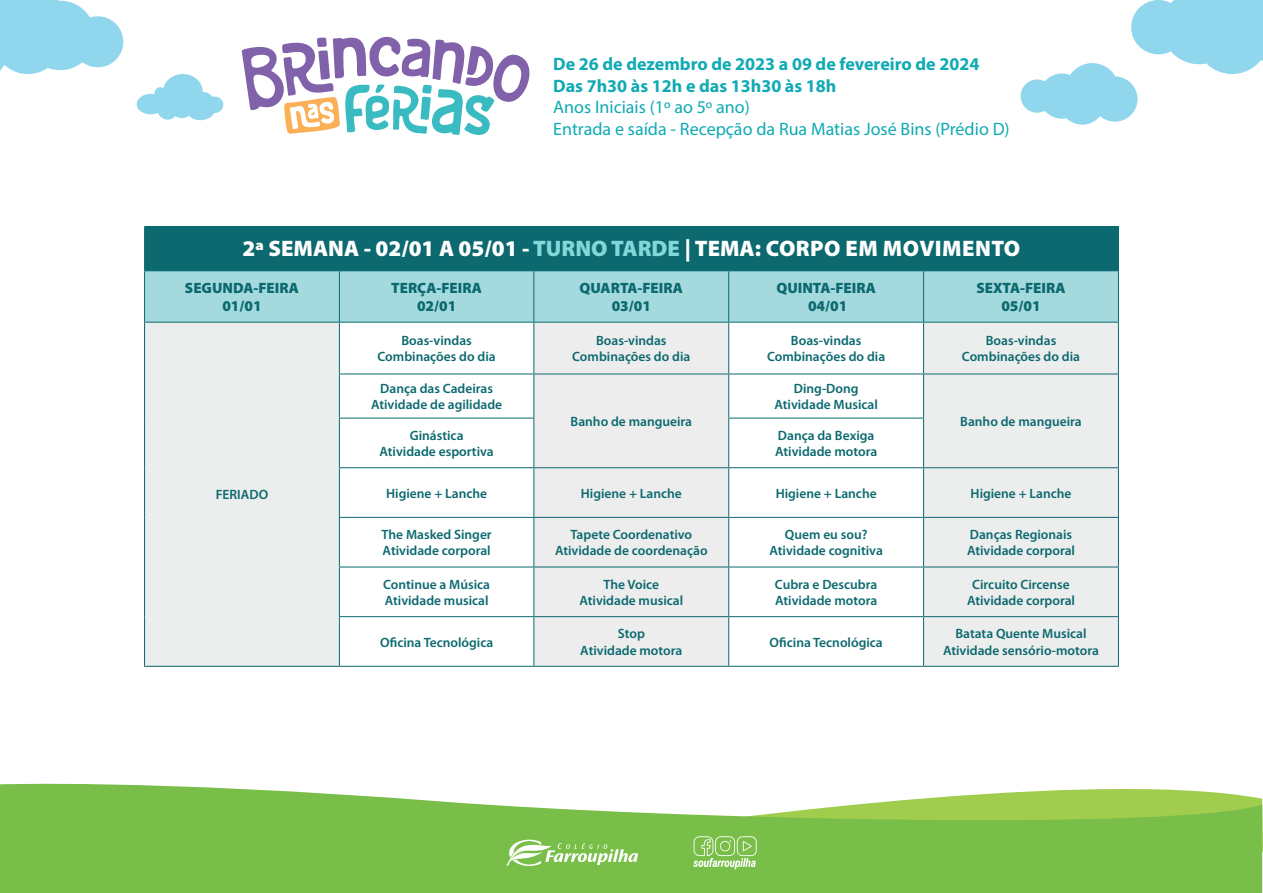
<style>
.page{position:relative;width:1263px;height:893px;background:#fff}
.page>*{position:absolute;margin:0;border:0;box-sizing:border-box;transform-origin:0 0}
.t1{font:900 22.5px "Myriad Pro";color:#fff}
.t2{font:18px/21.6px "Myriad Pro";color:#10aab4}
.t3{font:700 18px/21.6px "Myriad Pro";color:#10aab4}
.t4{font:900 15px/18px "Myriad Pro";color:#0b696f;text-align:center}
.t5{font:600 13.5px/16.2px "Myriad Pro";color:#0b696f;text-align:center}
.s1{color:#84d7d9}
</style>
<div class="page">
<svg style="left:0;top:0;width:124px;height:74px"></svg>
<svg style="left:1020px;top:0;width:243px;height:125px"></svg>
<svg style="left:137px;top:74px;width:86px;height:46px"></svg>
<svg style="left:0;top:783px;width:1262px;height:110px;background:#8dc861"></svg>
<svg style="left:506px;top:840px;width:132px;height:26px"></svg>
<svg style="left:693px;top:836px;width:64px;height:33px;background:#99ce75"></svg>
<svg style="left:242px;top:36px;width:288px;height:99px"></svg>
<div style="left:145px;top:227px;width:973px;height:44px;background:#0b696f"></div>
<div style="left:145px;top:271px;width:973px;height:51px;background:#a4dade"></div>
<div style="left:145px;top:322px;width:194px;height:344px;background:#eceded"></div>
<svg style="left:340px;top:373px;width:193px;height:45px"></svg>
<div style="left:534px;top:323px;width:194px;height:343px;background:#ededed"></div>
<svg style="left:729px;top:323px;width:194px;height:343px"></svg>
<div style="left:924px;top:323px;width:194px;height:343px;background:#eceded"></div>
<svg style="left:340px;top:468px;width:193px;height:198px"></svg>
<hr style="left:144px;top:226px;width:195px;height:1px;background:#0b696f">
<hr style="left:144px;top:227px;width:1px;height:43px;background:#0b696f">
<hr style="left:339px;top:226px;width:195px;height:1px;background:#0b696f">
<hr style="left:534px;top:226px;width:195px;height:1px;background:#0b696f">
<hr style="left:729px;top:226px;width:194px;height:1px;background:#0b696f">
<hr style="left:923px;top:226px;width:196px;height:1px;background:#0b696f">
<hr style="left:1118px;top:227px;width:1px;height:43px;background:#0b696f">
<hr style="left:144px;top:270px;width:195px;height:1px;background:#0b696f">
<hr style="left:144px;top:271px;width:1px;height:51px;background:#0b696f">
<hr style="left:339px;top:271px;width:1px;height:51px;background:#0b696f">
<hr style="left:533px;top:271px;width:1px;height:51px;background:#0b696f">
<hr style="left:728px;top:271px;width:1px;height:51px;background:#0b696f">
<hr style="left:923px;top:270px;width:196px;height:1px;background:#0b696f">
<hr style="left:923px;top:271px;width:1px;height:51px;background:#0b696f">
<hr style="left:1118px;top:271px;width:1px;height:51px;background:#0b696f">
<hr style="left:144px;top:322px;width:195px;height:1px;background:#0b696f">
<hr style="left:144px;top:323px;width:1px;height:51px;background:#0b696f">
<hr style="left:339px;top:322px;width:195px;height:1px;background:#0b696f">
<hr style="left:339px;top:323px;width:1px;height:51px;background:#0b696f">
<hr style="left:534px;top:322px;width:195px;height:1px;background:#0b696f">
<hr style="left:533px;top:323px;width:1px;height:51px;background:#0b696f">
<hr style="left:729px;top:322px;width:194px;height:1px;background:#0b696f">
<hr style="left:728px;top:323px;width:1px;height:51px;background:#0b696f">
<hr style="left:923px;top:322px;width:196px;height:1px;background:#0b696f">
<hr style="left:923px;top:323px;width:1px;height:51px;background:#0b696f">
<hr style="left:1118px;top:323px;width:1px;height:51px;background:#0b696f">
<hr style="left:144px;top:374px;width:1px;height:44px;background:#0b696f">
<hr style="left:144px;top:418px;width:1px;height:50px;background:#0b696f">
<hr style="left:144px;top:468px;width:1px;height:49px;background:#0b696f">
<hr style="left:144px;top:517px;width:1px;height:50px;background:#0b696f">
<hr style="left:144px;top:567px;width:1px;height:50px;background:#0b696f">
<hr style="left:144px;top:617px;width:1px;height:49px;background:#0b696f">
<hr style="left:339px;top:374px;width:195px;height:1px;background:#0b696f">
<hr style="left:339px;top:374px;width:1px;height:44px;background:#0b696f">
<hr style="left:534px;top:374px;width:195px;height:1px;background:#0b696f">
<hr style="left:533px;top:374px;width:1px;height:44px;background:#0b696f">
<hr style="left:729px;top:374px;width:194px;height:1px;background:#0b696f">
<hr style="left:728px;top:374px;width:1px;height:44px;background:#0b696f">
<hr style="left:923px;top:374px;width:196px;height:1px;background:#0b696f">
<hr style="left:923px;top:374px;width:1px;height:44px;background:#0b696f">
<hr style="left:1118px;top:374px;width:1px;height:44px;background:#0b696f">
<hr style="left:339px;top:418px;width:195px;height:1px;background:#0b696f">
<hr style="left:339px;top:419px;width:1px;height:48px;background:#0b696f">
<hr style="left:533px;top:419px;width:1px;height:48px;background:#0b696f">
<hr style="left:728px;top:418px;width:196px;height:1px;background:#0b696f">
<hr style="left:728px;top:419px;width:1px;height:48px;background:#0b696f">
<hr style="left:923px;top:419px;width:1px;height:48px;background:#0b696f">
<hr style="left:1118px;top:418px;width:1px;height:49px;background:#0b696f">
<hr style="left:339px;top:467px;width:195px;height:1px;background:#0b696f">
<hr style="left:339px;top:468px;width:1px;height:49px;background:#0b696f">
<hr style="left:534px;top:467px;width:195px;height:1px;background:#0b696f">
<hr style="left:533px;top:468px;width:1px;height:49px;background:#0b696f">
<hr style="left:729px;top:467px;width:194px;height:1px;background:#0b696f">
<hr style="left:728px;top:468px;width:1px;height:49px;background:#0b696f">
<hr style="left:923px;top:467px;width:196px;height:1px;background:#0b696f">
<hr style="left:923px;top:468px;width:1px;height:49px;background:#0b696f">
<hr style="left:1118px;top:468px;width:1px;height:49px;background:#0b696f">
<hr style="left:339px;top:517px;width:195px;height:1px;background:#0b696f">
<hr style="left:339px;top:518px;width:1px;height:49px;background:#0b696f">
<hr style="left:534px;top:517px;width:195px;height:1px;background:#0b696f">
<hr style="left:533px;top:518px;width:1px;height:49px;background:#0b696f">
<hr style="left:729px;top:517px;width:194px;height:1px;background:#0b696f">
<hr style="left:728px;top:518px;width:1px;height:49px;background:#0b696f">
<hr style="left:923px;top:517px;width:196px;height:1px;background:#0b696f">
<hr style="left:923px;top:518px;width:1px;height:49px;background:#0b696f">
<hr style="left:1118px;top:518px;width:1px;height:49px;background:#0b696f">
<hr style="left:339px;top:567px;width:195px;height:1px;background:#0b696f">
<hr style="left:339px;top:567px;width:1px;height:49px;background:#0b696f">
<hr style="left:534px;top:567px;width:195px;height:1px;background:#0b696f">
<hr style="left:533px;top:567px;width:1px;height:49px;background:#0b696f">
<hr style="left:729px;top:567px;width:194px;height:1px;background:#0b696f">
<hr style="left:728px;top:567px;width:1px;height:49px;background:#0b696f">
<hr style="left:923px;top:567px;width:196px;height:1px;background:#0b696f">
<hr style="left:923px;top:567px;width:1px;height:49px;background:#0b696f">
<hr style="left:1118px;top:567px;width:1px;height:49px;background:#0b696f">
<hr style="left:339px;top:616px;width:195px;height:1px;background:#0b696f">
<hr style="left:339px;top:617px;width:1px;height:49px;background:#0b696f">
<hr style="left:534px;top:616px;width:195px;height:1px;background:#0b696f">
<hr style="left:533px;top:617px;width:1px;height:49px;background:#0b696f">
<hr style="left:729px;top:616px;width:194px;height:1px;background:#0b696f">
<hr style="left:728px;top:617px;width:1px;height:49px;background:#0b696f">
<hr style="left:923px;top:616px;width:196px;height:1px;background:#0b696f">
<hr style="left:923px;top:617px;width:1px;height:49px;background:#0b696f">
<hr style="left:1118px;top:617px;width:1px;height:49px;background:#0b696f">
<hr style="left:144px;top:666px;width:195px;height:1px;background:#0b696f">
<hr style="left:339px;top:666px;width:195px;height:1px;background:#0b696f">
<hr style="left:534px;top:666px;width:195px;height:1px;background:#0b696f">
<hr style="left:729px;top:666px;width:194px;height:1px;background:#0b696f">
<hr style="left:923px;top:666px;width:196px;height:1px;background:#0b696f">
<h2 class="t3" style="left:553px;top:53px;width:428px">De 26 de dezembro de 2023 a 09 de fevereiro de 2024<br>Das 7h30 às 12h e das 13h30 às 18h</h2>
<h2 class="t2" style="left:553px;top:96px;width:458px">Anos Iniciais (1º ao 5º ano)<br>Entrada e saída - Recepção da Rua Matias José Bins (Prédio D)</h2>
<h1 class="t1" style="left:242px;top:235px;width:779px">2ª SEMANA - 02/01 A 05/01 - <span class="s1">TURNO TARDE</span> | TEMA: CORPO EM MOVIMENTO</h1>
<p class="t4" style="left:185px;top:279px;width:116px">SEGUNDA-FEIRA<br>01/01</p>
<p class="t4" style="left:391px;top:279px;width:92px">TERÇA-FEIRA<br>02/01</p>
<p class="t4" style="left:580px;top:279px;width:105px">QUARTA-FEIRA<br>03/01</p>
<p class="t4" style="left:776px;top:279px;width:101px">QUINTA-FEIRA<br>04/01</p>
<p class="t4" style="left:976px;top:279px;width:91px">SEXTA-FEIRA<br>05/01</p>
<p class="t5" style="left:216px;top:486px;width:54px">FERIADO</p>
<p class="t5" style="left:378px;top:332px;width:120px">Boas-vindas<br>Combinações do dia</p>
<p class="t5" style="left:572px;top:332px;width:120px">Boas-vindas<br>Combinações do dia</p>
<p class="t5" style="left:767px;top:332px;width:120px">Boas-vindas<br>Combinações do dia</p>
<p class="t5" style="left:962px;top:332px;width:120px">Boas-vindas<br>Combinações do dia</p>
<p class="t5" style="left:371px;top:380px;width:133px">Dança das Cadeiras<br>Atividade de agilidade</p>
<p class="t5" style="left:570px;top:413px;width:123px">Banho de mangueira</p>
<p class="t5" style="left:774px;top:380px;width:105px">Ding-Dong<br>Atividade Musical</p>
<p class="t5" style="left:960px;top:413px;width:123px">Banho de mangueira</p>
<p class="t5" style="left:379px;top:427px;width:116px">Ginástica<br>Atividade esportiva</p>
<p class="t5" style="left:775px;top:427px;width:104px;text-align:left">Dança da Bexiga<br>Atividade motora</p>
<p class="t5" style="left:386px;top:485px;width:103px">Higiene + Lanche</p>
<p class="t5" style="left:581px;top:485px;width:103px">Higiene + Lanche</p>
<p class="t5" style="left:776px;top:485px;width:103px">Higiene + Lanche</p>
<p class="t5" style="left:970px;top:485px;width:103px">Higiene + Lanche</p>
<p class="t5" style="left:382px;top:526px;width:112px;text-align:left">The Masked Singer<br>Atividade corporal</p>
<p class="t5" style="left:555px;top:526px;width:154px">Tapete Coordenativo<br>Atividade de coordenação</p>
<p class="t5" style="left:769px;top:526px;width:115px">Quem eu sou?<br>Atividade cognitiva</p>
<p class="t5" style="left:967px;top:526px;width:110px;text-align:left">Danças Regionais<br>Atividade corporal</p>
<p class="t5" style="left:383px;top:576px;width:108px;text-align:left">Continue a Música<br>Atividade musical</p>
<p class="t5" style="left:579px;top:576px;width:105px">The Voice<br>Atividade musical</p>
<p class="t5" style="left:775px;top:576px;width:104px;text-align:left">Cubra e Descubra<br>Atividade motora</p>
<p class="t5" style="left:967px;top:576px;width:110px">Circuito Circense<br>Atividade corporal</p>
<p class="t5" style="left:380px;top:634px;width:115px">Oficina Tecnológica</p>
<p class="t5" style="left:580px;top:625px;width:104px">Stop<br>Atividade motora</p>
<p class="t5" style="left:770px;top:634px;width:115px">Oficina Tecnológica</p>
<p class="t5" style="left:943px;top:625px;width:157px">Batata Quente Musical<br>Atividade sensório-motora</p>
</div>
